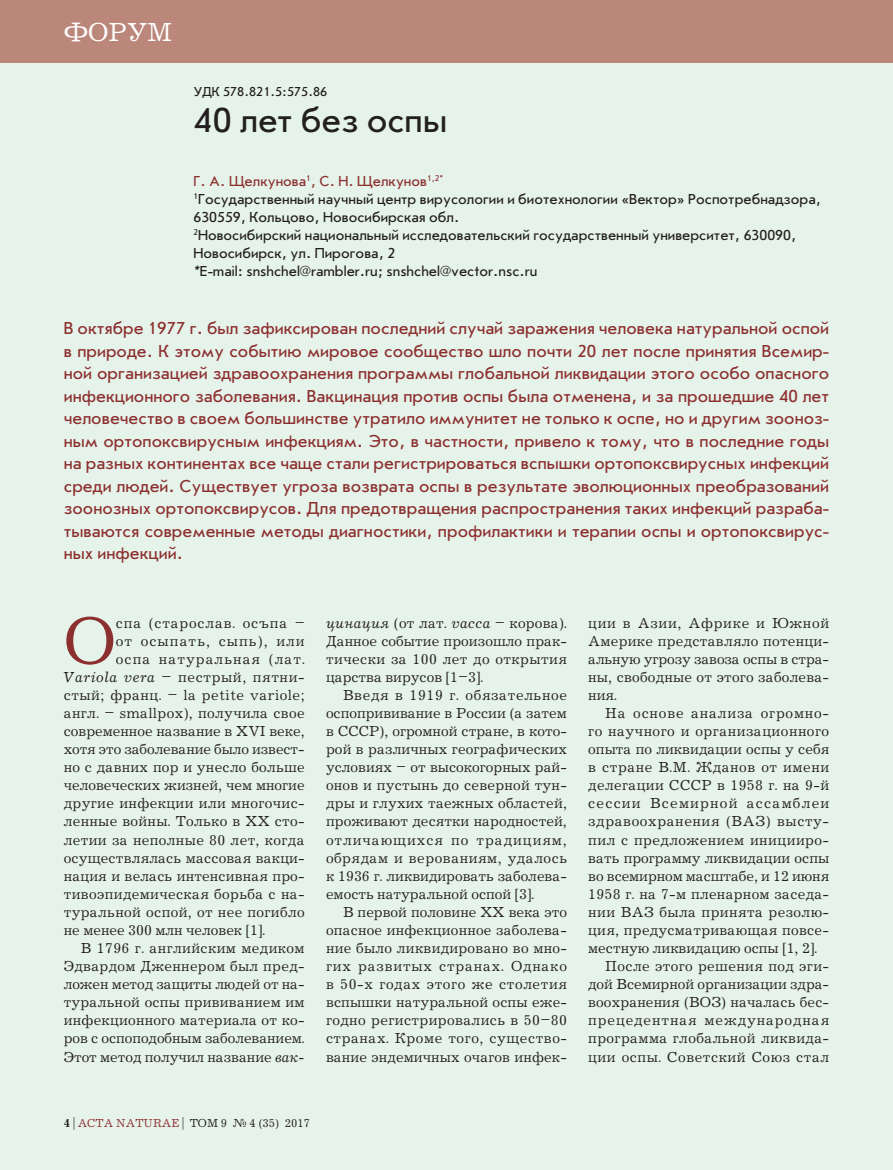
<style>
.page{position:relative;width:893px;height:1170px;background:#fff}
.page>*{position:absolute;margin:0;border:0;box-sizing:border-box;transform-origin:0 0}
.Текст_Буквица{font:69.3px "Journal C";color:#8c2f2f}
.Заголовок{font:36px "Journal Sans C";letter-spacing:-.005em;color:#231f20}
.t1{font:27px "Journal C";color:#fff}
.Лид{font:18px/22.5px "Journal Sans C";color:#8c2f2f;text-align:justify}
.Текст{font:15px/18px "Journal C";letter-spacing:.005em;color:#231f20;text-align:justify}
.Текст_Буквица-2{font:15px "Journal C";letter-spacing:.025em;color:#231f20}
.Автор{font:15px/18px "Journal Sans C";color:#231f20}
.Текст_Буквица-3{font:15px "Journal C";color:#231f20}
.Текст_Буквица-4{font:15px "Journal C";letter-spacing:.07em;color:#231f20}
.Автор-2{font:15px "Journal Sans C";color:#8c2f2f}
.Текст_Буквица-5{font:15px "Journal C";letter-spacing:-.005em;color:#231f20}
.Текст_Буквица-6{font:15px "Journal C";letter-spacing:.055em;color:#231f20}
.УДК{font:13.5px "Journal Sans C";color:#231f20}
.t2{font:12px "Journal C";color:#231f20}
.s1{font-style:italic}
.s2{font-weight:700}
.s3{color:#8c2f2f}
</style>
<div class="page">
<div style="left:0;top:0;width:893px;height:1169px;background:#e6f3ea"></div>
<div style="left:0;top:0;width:893px;height:62px;background:#bb877b"></div>
<h3 class="t1" style="left:64px;top:18px;width:110px">ФОРУМ</h3>
<p class="УДК" style="left:193px;top:84px;width:135px">УДК 578.821.5:575.86</p>
<p class="Заголовок" style="left:193px;top:101px;width:255px">40 лет без оспы</p>
<p class="Автор-2" style="left:193px;top:173px;width:251px">Г. А. Щелкунова<sup>1</sup>, С. Н. Щелкунов<sup>1,2*</sup></p>
<p class="Автор" style="left:193px;top:190px;width:629px"><sup>1</sup>Государственный научный центр вирусологии и биотехнологии «Вектор» Роспотребнадзора,<br>630559, Кольцово, Новосибирская обл.</p>
<p class="Автор" style="left:193px;top:226px;width:604px"><sup>2</sup>Новосибирский национальный исследовательский государственный университет, 630090,<br>Новосибирск, ул. Пирогова, 2</p>
<p class="Автор" style="left:193px;top:262px;width:345px"><span class="s1">*</span>E-mail: snshchel@rambler.ru; snshchel@vector.nsc.ru</p>
<p class="Лид" style="left:64px;top:317px;width:767px">В октябре 1977 г. был зафиксирован последний случай заражения человека натуральной оспой в природе. К этому событию мировое сообщество шло почти 20 лет после принятия Всемир&shy;ной организацией здравоохранения программы глобальной ликвидации этого особо опасного инфекционного заболевания. Вакцинация против оспы была отменена, и за прошедшие 40 лет человечество в своем большинстве утратило иммунитет не только к оспе, но и другим зооноз&shy;ным ортопоксвирусным инфекциям. Это, в частности, привело к тому, что в последние годы на разных континентах все чаще стали регистрироваться вспышки ортопоксвирусных инфекций среди людей. Существует угроза возврата оспы в результате эволюционных преобразований зоонозных ортопоксвирусов. Для предотвращения распространения таких инфекций разраба&shy;тываются современные методы диагностики, профилактики и терапии оспы и ортопоксвирус&shy;ных инфекций.</p>
<p class="Текст_Буквица" style="left:64px;top:604px;width:54px">О</p>
<p class="Текст_Буквица-6" style="left:116px;top:614px;width:190px">спа (старослав. осъпа –</p>
<p class="Текст_Буквица-4" style="left:116px;top:632px;width:190px">от осыпать, сыпь), или</p>
<p class="Текст_Буквица-4" style="left:116px;top:651px;width:190px">оспа натуральная (лат.</p>
<p class="Текст_Буквица-2" style="left:64px;top:669px;width:242px"><span class="s1">Variola vera</span> – пестрый, пятни-</p>
<p class="Текст_Буквица-2" style="left:64px;top:687px;width:242px">стый; франц. – la petite variole;</p>
<p class="Текст_Буквица-2" style="left:64px;top:705px;width:242px">англ. – smallpox), получила свое</p>
<p class="Текст_Буквица-3" style="left:64px;top:723px;width:242px">современное название в XVI веке,</p>
<p class="Текст_Буквица-5" style="left:64px;top:741px;width:242px">хотя это заболевание было извест-</p>
<p class="Текст_Буквица-2" style="left:64px;top:759px;width:243px">но с давних пор и унесло больше</p>
<p class="Текст_Буквица-3" style="left:64px;top:777px;width:242px">человеческих жизней, чем многие</p>
<p class="Текст_Буквица-2" style="left:64px;top:795px;width:242px">другие инфекции или многочис-</p>
<p class="Текст_Буквица-2" style="left:64px;top:813px;width:242px">ленные войны. Только в XX сто-</p>
<p class="Текст_Буквица-2" style="left:64px;top:831px;width:242px">летии за неполные 80 лет, когда</p>
<p class="Текст_Буквица-2" style="left:64px;top:849px;width:242px">осуществлялась массовая вакци-</p>
<p class="Текст_Буквица-2" style="left:64px;top:867px;width:242px">нация и велась интенсивная про-</p>
<p class="Текст_Буквица-2" style="left:64px;top:885px;width:242px">тивоэпидемическая борьба с на-</p>
<p class="Текст_Буквица-2" style="left:64px;top:904px;width:242px">туральной оспой, от нее погибло</p>
<p class="Текст_Буквица-3" style="left:64px;top:922px;width:203px">не менее 300 млн человек [1].</p>
<p class="Текст" style="left:64px;top:939px;width:242px;text-indent:17px">В 1796 г. английским медиком Эдвардом Дженнером был пред&shy;ложен метод защиты людей от на&shy;туральной оспы прививанием им инфекционного материала от ко&shy;ров с оспоподобным заболеванием.<br>Этот метод получил название <span class="s1">вак-</span></p>
<p class="Текст" style="left:326px;top:614px;width:242px"><span class="s1">цинация</span> (от лат. <span class="s1">vacca –</span> корова).<br>Данное событие произошло прак&shy;тически за 100 лет до открытия царства вирусов [1–3].</p>
<p class="Текст" style="left:326px;top:686px;width:243px;text-indent:17px">Введя в 1919 г. обязательное оспопрививание в России (а затем в СССР), огромной стране, в кото&shy;рой в различных географических условиях – от высокогорных рай&shy;онов и пустынь до северной тун&shy;дры и глухих таежных областей, проживают десятки народностей, отличающихся по традициям, обрядам и верованиям, удалось к 1936 г. ликвидировать заболева&shy;емость натуральной оспой [3].</p>
<p class="Текст" style="left:326px;top:903px;width:242px;text-indent:17px">В первой половине ХХ века это опасное инфекционное заболева&shy;ние было ликвидировано во мно&shy;гих развитых странах. Однако в 50-х годах этого же столетия вспышки натуральной оспы еже&shy;годно регистрировались в 50–80 странах. Кроме того, существо&shy;вание эндемичных очагов инфек-</p>
<p class="t2" style="left:64px;top:1116px;width:248px"><span class="s2">4</span> | <span class="s3">ACTA NATURAE</span> | ТОМ 9 № 4 (35) 2017</p>
<p class="Текст" style="left:588px;top:614px;width:242px">ции в Азии, Африке и Южной Америке представляло потенци&shy;альную угрозу завоза оспы в стра&shy;ны, свободные от этого заболева&shy;ния.</p>
<p class="Текст" style="left:588px;top:704px;width:243px;text-indent:17px">На основе анализа огромно&shy;го научного и организационного опыта по ликвидации оспы у себя в стране В.М. Жданов от имени делегации СССР в 1958 г. на 9-й сессии Всемирной ассамблеи здравоохранения (ВАЗ) высту&shy;пил с предложением иницииро&shy;вать программу ликвидации оспы во всемирном масштабе, и 12 июня 1958 г. на 7-м пленарном заседа&shy;нии ВАЗ была принята резолю&shy;ция, предусматривающая повсе&shy;местную ликвидацию оспы [1, 2].</p>
<p class="Текст" style="left:588px;top:957px;width:242px;text-indent:17px">После этого решения под эги&shy;дой Всемирной организации здра&shy;воохранения (ВОЗ) началась бес&shy;прецедентная международная программа глобальной ликвида&shy;ции оспы. Советский Союз стал</p>
</div>
